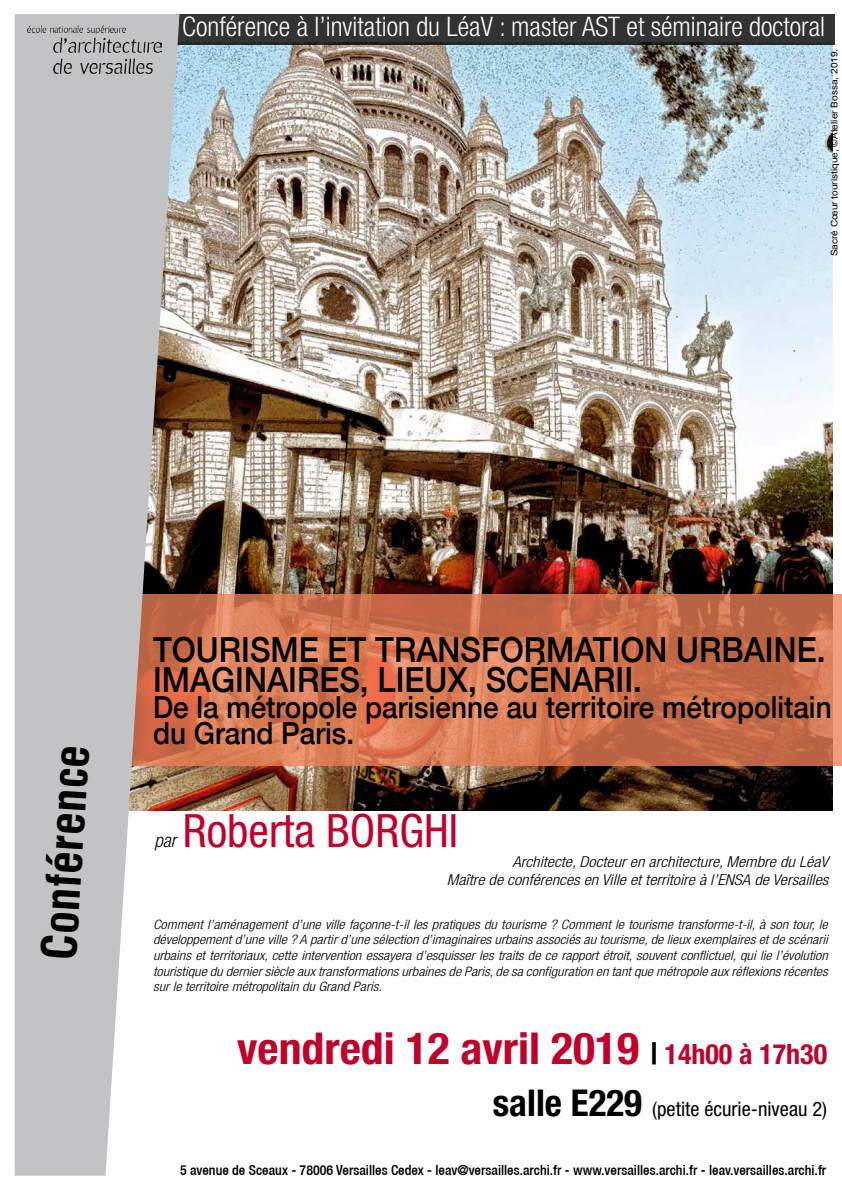
<style>
.page{position:relative;width:842px;height:1191px;background:#fff}
.page>*{position:absolute;margin:0;border:0;box-sizing:border-box;transform-origin:0 0}
.t1{font:700 condensed 47px "Helvetica";color:#000}
.t2{font:condensed 46px "Helvetica Neue";color:#c1002b}
.t3{font:700 condensed 44px "Helvetica Neue";color:#c1002b;scale:1.04 1}
.t4{font:500 34.5px/30px "Helvetica 65";color:#000;scale:.92 1}
.t5{font:500 30.4px/26.4px "Helvetica 65";color:#000;scale:.92 1}
.t6{font:300 condensed 27px "Helvetica Neue";color:#fff}
.t7{font:condensed 20px "Helvetica Neue";color:#000}
.t8{font:italic 300 condensed 19px "Helvetica Neue";color:#000}
.t9{font:italic 300 condensed 15px/18px "Helvetica Neue";color:#000;text-align:right;scale:1.12 1}
.t10{font:500 condensed 14px "Helvetica 67";color:#000}
.t11{font:italic 300 condensed 13px/15.6px "Helvetica Neue";color:#000;text-align:justify;scale:1.12 1}
.t12{font:9px "Arial";color:#000;scale:1.12 1}
.s1{font-size:30px;color:#000}
.s2{font-size:28px}
.s3{font-weight:700;font-size:37px}
</style>
<div class="page">
<img style="left:179px;top:45px;width:653px;height:765px">
<svg style="left:179px;top:14px;width:655px;height:31px;background:#313131"></svg>
<svg style="left:179px;top:594px;width:663px;height:171px;background:#d17551"></svg>
<svg style="left:15px;top:14px;width:164px;height:1161px;background:#c6c2c0"></svg>
<img style="left:27px;top:26px;width:134px;height:47px">
<h3 class="t6" style="left:182px;top:11px;width:644px">Conférence à l’invitation du LéaV : master AST et séminaire doctoral</h3>
<p class="t12" style="left:828px;top:256px;width:187px;rotate:-90deg">Sacré Cœur touristique, ©Atelier Bossa, 2019.</p>
<h1 class="t1" style="left:29px;top:958px;width:218px;rotate:-86deg">Conférence</h1>
<h3 class="t4" style="left:153px;top:634px;width:732px">TOURISME ET TRANSFORMATION URBAINE.<br>IMAGINAIRES, LIEUX, SCÉNARII.</h3>
<h3 class="t5" style="left:153px;top:693px;width:739px">DE LA MÉTROPOLE PARISIENNE AU TERRITOIRE MÉTROPOLITAIN<br>DU GRAND PARIS.</h3>
<h2 class="t2" style="left:183px;top:803px;width:277px">Roberta BORGHI</h2>
<h3 class="t8" style="left:154px;top:829px;width:23px">par</h3>
<p class="t9" style="left:447px;top:853px;width:342px">Architecte, Docteur en architecture, Membre du LéaV<br>Maître de conférences en Ville et territoire à l’ENSA de Versailles</p>
<p class="t11" style="left:153px;top:916px;width:604px">Comment l’aménagement d’une ville façonne-t-il les pratiques du tourisme ? Comment le tourisme transforme-t-il, à son tour, le développement d’une ville ? A partir d’une sélection d’imaginaires urbains associés au tourisme, de lieux exemplaires et de scénarii urbains et territoriaux, cette intervention essayera d’esquisser les traits de ce rapport étroit, souvent conflictuel, qui lie l’évolution touristique du dernier siècle aux transformations urbaines de Paris, de sa configuration en tant que métropole aux réflexions récentes sur le territoire métropolitain du Grand Paris.</p>
<h3 class="t3" style="left:237px;top:1022px;width:569px">vendredi 12 avril 2019 <span class="s1">|</span> <span class="s2">14h00 à 17h30</span></h3>
<h3 class="t7" style="left:493px;top:1097px;width:336px"><span class="s3">salle E229</span> (petite écurie-niveau 2)</h3>
<p class="t10" style="left:180px;top:1162px;width:648px">5 avenue de Sceaux - 78006 Versailles Cedex - leav@versailles.archi.fr - www.versailles.archi.fr - leav.versailles.archi.fr</p>
</div>
